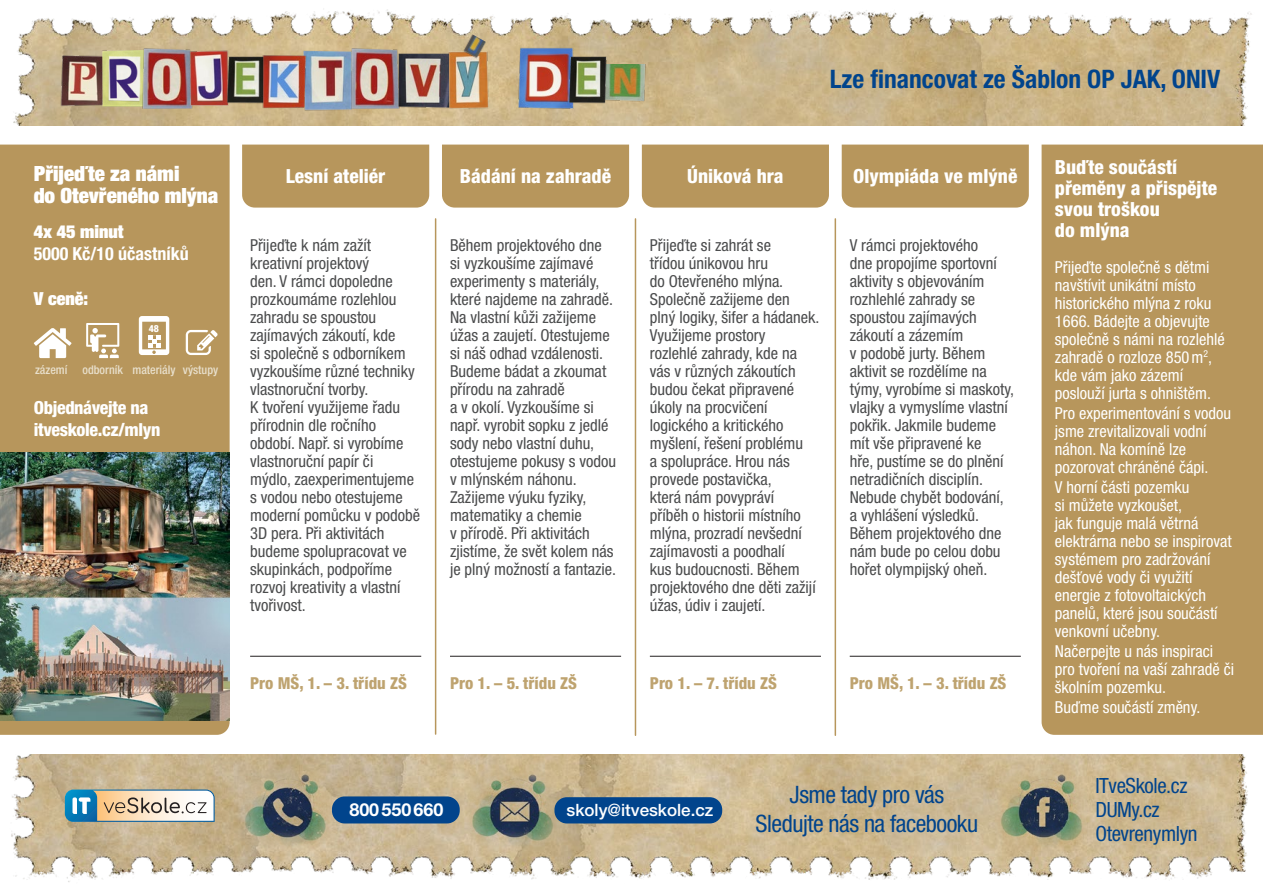
<style>
.page{position:relative;width:1263px;height:893px;background:#fff}
.page>*{position:absolute;margin:0;border:0;box-sizing:border-box;transform-origin:0 0}
.nadpis{font:700 condensed 25.5px "Helvetica Neue LT Pro";color:#01448c}
.nadpis-2{font:condensed 24px "Helvetica Neue LT Pro";letter-spacing:-.02em;color:#01448c}
.nadpis-3{font:900 condensed 21px "Helvetica Neue LT Pro";color:#fff}
.nadpis-4{font:condensed 21px "Helvetica Neue LT Pro";letter-spacing:-.02em;color:#01448c}
.nadpis-5{font:800 condensed 19.5px/21px "Helvetica Neue LT Pro";color:#fff}
.nadpis-6{font:800 condensed 18px/22.5px "Helvetica Neue LT Pro";letter-spacing:-.02em;color:#fff}
.nadpis-7{font:700 condensed 18px "Helvetica Neue LT Pro";color:#fff}
.nadpis-8{font:900 condensed 18px "Helvetica Neue LT Pro";color:#fff}
.t1{font:700 17.85px "Helvetica Neue LT Pro";color:#fff}
.t2{font:500 16.95px "Helvetica Neue LT Pro";color:#fff}
.odsazeni{font:condensed 16.5px/18px "Helvetica Neue LT Pro";color:#4b4c4d}
.odsazeni-2{font:condensed 16.5px/18px "Helvetica Neue LT Pro";color:#fff}
.odsazeni-3{font:800 condensed 16.5px "Helvetica Neue LT Pro";color:#bea36f}
.bubliny{font:500 condensed 12px "Helvetica Neue LT Pro";color:#e8dfcb}
.t3{font:800 condensed 9.75px "Helvetica Neue LT Pro";color:#fff}
</style>
<div class="page">
<img style="left:13px;top:9px;width:1239px;height:116px">
<img style="left:11px;top:755px;width:1237px;height:127px">
<img style="left:57px;top:49px;width:49px;height:62px">
<img style="left:103px;top:44px;width:35px;height:66px">
<img style="left:242px;top:770px;width:90px;height:78px">
<img style="left:467px;top:770px;width:90px;height:78px">
<img style="left:997px;top:770px;width:90px;height:78px">
<img style="left:138px;top:40px;width:58px;height:75px">
<img style="left:345px;top:40px;width:58px;height:75px">
<img style="left:188px;top:49px;width:47px;height:62px">
<img style="left:301px;top:50px;width:54px;height:62px">
<img style="left:395px;top:50px;width:48px;height:62px">
<img style="left:443px;top:47px;width:49px;height:65px">
<img style="left:461px;top:34px;width:25px;height:27px">
<img style="left:514px;top:43px;width:66px;height:73px">
<img style="left:608px;top:65px;width:42px;height:42px">
<img style="left:224px;top:54px;width:32px;height:53px">
<img style="left:566px;top:54px;width:42px;height:53px">
<img style="left:256px;top:52px;width:52px;height:62px">
<div style="left:0;top:145px;width:230px;height:590px;background:#b7965c"></div>
<hr style="left:435px;top:219px;width:1px;height:515px;background:#b7965c">
<hr style="left:635px;top:219px;width:1px;height:516px;background:#b7965c">
<hr style="left:834px;top:219px;width:2px;height:516px;background:#b7965c">
<div style="left:242px;top:145px;width:187px;height:63px;background:#b7965c"></div>
<div style="left:442px;top:145px;width:187px;height:63px;background:#b7965c"></div>
<div style="left:642px;top:145px;width:187px;height:63px;background:#b7965c"></div>
<div style="left:842px;top:145px;width:187px;height:63px;background:#b7965c"></div>
<div style="left:1041px;top:145px;width:222px;height:590px;background:#b7965c"></div>
<hr style="left:250px;top:656px;width:171px;height:1px;background:#231f20">
<hr style="left:450px;top:656px;width:171px;height:1px;background:#231f20">
<hr style="left:650px;top:656px;width:171px;height:1px;background:#231f20">
<hr style="left:850px;top:656px;width:171px;height:1px;background:#231f20">
<div style="left:332px;top:796px;width:128px;height:27px;background:#01448c;border-radius:13px"></div>
<div style="left:554px;top:797px;width:168px;height:26px;background:#01448c;border-radius:12px"></div>
<img style="left:0;top:452px;width:230px;height:269px">
<svg style="left:65px;top:789px;width:150px;height:33px"></svg>
<svg style="left:86px;top:323px;width:33px;height:35px"></svg>
<svg style="left:186px;top:330px;width:32px;height:25px"></svg>
<svg style="left:139px;top:316px;width:30px;height:39px"></svg>
<svg style="left:34px;top:328px;width:38px;height:30px"></svg>
<p class="nadpis" style="left:830px;top:64px;width:392px">Lze financovat ze Šablon OP JAK, ONIV</p>
<p class="nadpis-3" style="left:34px;top:160px;width:147px">Přijeďte za námi</p>
<p class="nadpis-5" style="left:286px;top:165px;width:101px">Lesní ateliér</p>
<p class="nadpis-3" style="left:34px;top:182px;width:186px">do Otevřeného mlýna</p>
<p class="nadpis-8" style="left:34px;top:220px;width:91px">4x 45 minut</p>
<p class="nadpis-7" style="left:34px;top:243px;width:157px">5000 Kč/10 účastníků</p>
<p class="nadpis-8" style="left:34px;top:287px;width:56px">V ceně:</p>
<p class="odsazeni" style="left:250px;top:236px;width:172px">Přijeďte k nám zažít kreativní projektový<br>den. V rámci dopoledne prozkoumáme rozlehlou zahradu se spoustou zajímavých zákoutí, kde<br>si společně s odborníkem vyzkoušíme různé techniky vlastnoruční tvorby.<br>K tvoření využijeme řadu přírodnin dle ročního období. Např. si vyrobíme vlastnoruční papír či<br>mýdlo, zaexperimentujeme s vodou nebo otestujeme moderní pomůcku v podobě<br>3D pera. Při aktivitách budeme spolupracovat ve skupinkách, podpoříme rozvoj kreativity a vlastní tvořivost.</p>
<p class="t3" style="left:149px;top:322px;width:12px">48</p>
<p class="bubliny" style="left:35px;top:363px;width:34px">zázemí</p>
<p class="bubliny" style="left:82px;top:363px;width:42px">odborník</p>
<p class="bubliny" style="left:132px;top:363px;width:45px">materiály</p>
<p class="bubliny" style="left:183px;top:363px;width:37px">výstupy</p>
<p class="nadpis-6" style="left:34px;top:396px;width:128px">Objednávejte na itveskole.cz/mlyn</p>
<p class="nadpis-5" style="left:460px;top:165px;width:153px">Bádání na zahradě</p>
<p class="odsazeni" style="left:450px;top:236px;width:168px">Během projektového dne<br>si vyzkoušíme zajímavé experimenty s materiály, které najdeme na zahradě.<br>Na vlastní kůži zažijeme úžas a zaujetí. Otestujeme si náš odhad vzdálenosti.<br>Budeme bádat a zkoumat přírodu na zahradě<br>a v okolí. Vyzkoušíme si např. vyrobit sopku z jedlé sody nebo vlastní duhu, otestujeme pokusy s vodou v mlýnském náhonu.<br>Zažijeme výuku fyziky, matematiky a chemie<br>v přírodě. Při aktivitách zjistíme, že svět kolem nás je plný možností a fantazie.</p>
<p class="nadpis-5" style="left:687px;top:165px;width:98px">Úniková hra</p>
<p class="odsazeni" style="left:650px;top:236px;width:171px">Přijeďte si zahrát se<br>třídou únikovou hru<br>do Otevřeného mlýna.<br>Společně zažijeme den<br>plný logiky, šifer a hádanek.<br>Využijeme prostory<br>rozlehlé zahrady, kde na vás v různých zákoutích budou čekat připravené úkoly na procvičení logického a kritického myšlení, řešení problému<br>a spolupráce. Hrou nás provede postavička,<br>která nám povypráví<br>příběh o historii místního mlýna, prozradí nevšední zajímavosti a poodhalí<br>kus budoucnosti. Během projektového dne děti zažijí úžas, údiv i zaujetí.</p>
<p class="nadpis-5" style="left:853px;top:165px;width:166px">Olympiáda ve mlýně</p>
<p class="odsazeni" style="left:850px;top:236px;width:166px">V rámci projektového<br>dne propojíme sportovní aktivity s objevováním rozhlehlé zahrady se spoustou zajímavých zákoutí a zázemím<br>v podobě jurty. Během aktivit se rozdělíme na týmy, vyrobíme si maskoty, vlajky a vymyslíme vlastní pokřik. Jakmile budeme mít vše připravené ke<br>hře, pustíme se do plnění netradičních disciplín.<br>Nebude chybět bodování, a vyhlášení výsledků.<br>Během projektového dne nám bude po celou dobu hořet olympijský oheň.</p>
<p class="odsazeni-3" style="left:250px;top:673px;width:158px">Pro MŠ, 1. – 3. třídu ZŠ</p>
<p class="odsazeni-3" style="left:450px;top:673px;width:129px">Pro 1. – 5. třídu ZŠ</p>
<p class="odsazeni-3" style="left:650px;top:673px;width:129px">Pro 1. – 7. třídu ZŠ</p>
<p class="odsazeni-3" style="left:850px;top:673px;width:158px">Pro MŠ, 1. – 3. třídu ZŠ</p>
<p class="t1" style="left:349px;top:799px;width:96px">800550660</p>
<p class="t2" style="left:567px;top:799px;width:148px">skoly@itveskole.cz</p>
<p class="nadpis-2" style="left:790px;top:780px;width:156px">Jsme tady pro vás</p>
<p class="nadpis-2" style="left:756px;top:810px;width:224px">Sledujte nás na facebooku</p>
<p class="nadpis-5" style="left:1055px;top:156px;width:164px">Buďte součástí přeměny a přispějte svou troškou<br>do mlýna</p>
<p class="odsazeni-2" style="left:1055px;top:258px;width:171px">Přijeďte společně s dětmi navštívit unikátní místo historického mlýna z roku<br>1666. Bádejte a objevujte společně s námi na rozlehlé zahradě o rozloze 850m<sup>2</sup>, kde vám jako zázemí poslouží jurta s ohništěm.</p>
<p class="odsazeni-2" style="left:1055px;top:404px;width:178px">Pro experimentování s vodou jsme zrevitalizovali vodní náhon. Na komíně lze pozorovat chráněné čápi.</p>
<p class="odsazeni-2" style="left:1055px;top:478px;width:178px">V horní části pozemku<br>si můžete vyzkoušet,<br>jak funguje malá větrná elektrárna nebo se inspirovat systémem pro zadržování dešťové vody či využití energie z fotovoltaických panelů, které jsou součástí venkovní učebny.</p>
<p class="odsazeni-2" style="left:1055px;top:642px;width:181px">Načerpejte u nás inspiraci pro tvoření na vaší zahradě či školním pozemku.</p>
<p class="odsazeni-2" style="left:1055px;top:698px;width:147px">Buďme součástí změny.</p>
<p class="nadpis-4" style="left:1095px;top:773px;width:94px">ITveSkole.cz</p>
<p class="nadpis-4" style="left:1095px;top:797px;width:66px">DUMy.cz</p>
<p class="nadpis-4" style="left:1095px;top:821px;width:104px">Otevrenymlyn</p>
</div>
